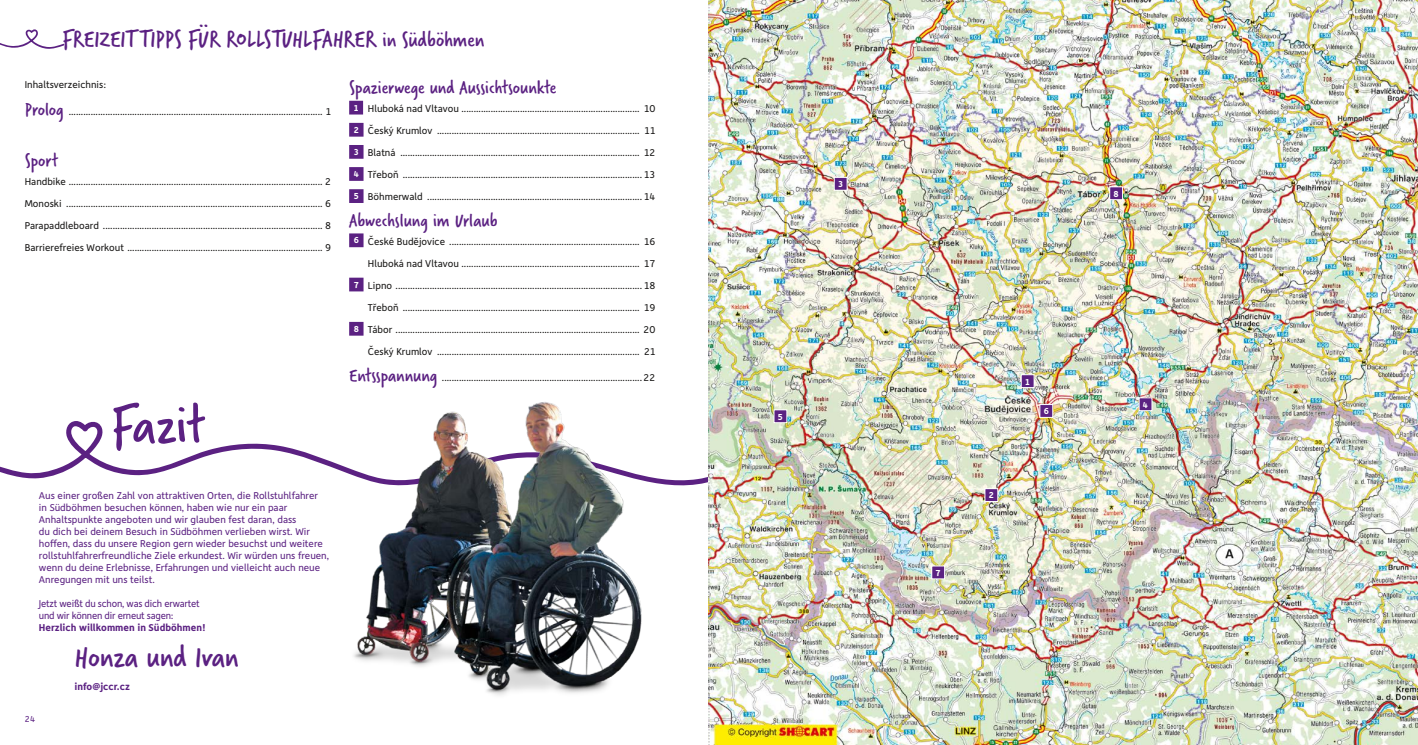
<style>
.page{position:relative;width:1418px;height:745px;background:#fff}
.page>*{position:absolute;margin:0;border:0;box-sizing:border-box;transform-origin:0 0}
.t1{font:57.5px "Verveine Corp";letter-spacing:-.005em;color:#5b2182}
.t2{font:32.5px "Verveine Corp";color:#5b2182}
.t3{font:25.62px "Verveine Corp";color:#5b2182}
.t4{font:20px "Verveine Corp";color:#5b2182}
.t5{font:10px "Depot";color:#181716}
.t6{font:10px/12px "Depot";color:#5b2182}
.t7{font:10px/12px "Depot";letter-spacing:-.02em;color:#5b2182}
.t8{font:700 10px "Depot";color:#5b2182}
.t9{font:700 8.75px "Depot";color:#fff}
.t10{font:8.75px "Depot";color:#5b2182}
.s1{font-size:22.62px}
.s2{font-family:"Verveine Corp";font-size:20px;color:#5b2182}
.s3{font-weight:700;font-size:8.75px;color:#fff}
</style>
<div class="page">
<svg style="left:0;top:29px;width:65px;height:20px"></svg>
<div style="left:349px;top:101px;width:14px;height:13px;background:#5b2182"></div>
<div style="left:349px;top:123px;width:14px;height:13px;background:#5b2182"></div>
<div style="left:349px;top:145px;width:14px;height:14px;background:#5b2182"></div>
<div style="left:349px;top:167px;width:14px;height:14px;background:#5b2182"></div>
<div style="left:349px;top:189px;width:14px;height:14px;background:#5b2182"></div>
<div style="left:349px;top:233px;width:14px;height:14px;background:#5b2182"></div>
<div style="left:349px;top:277px;width:14px;height:14px;background:#5b2182"></div>
<div style="left:349px;top:322px;width:14px;height:13px;background:#5b2182"></div>
<svg style="left:0;top:421px;width:708px;height:65px"></svg>
<img style="left:326px;top:402px;width:345px;height:294px">
<img style="left:709px;top:0;width:708px;height:744px">
<div style="left:1021px;top:374px;width:13px;height:13px;background:#5b2182"></div>
<div style="left:1020px;top:374px;width:14px;height:13px;border:1px solid #fff"></div>
<div style="left:984px;top:488px;width:13px;height:13px;background:#5b2182"></div>
<div style="left:984px;top:488px;width:14px;height:13px;border:1px solid #fff"></div>
<div style="left:1039px;top:404px;width:13px;height:13px;background:#5b2182"></div>
<div style="left:1039px;top:404px;width:14px;height:13px;border:1px solid #fff"></div>
<div style="left:931px;top:565px;width:13px;height:13px;background:#5b2182"></div>
<div style="left:931px;top:565px;width:13px;height:13px;border:1px solid #fff"></div>
<div style="left:1109px;top:187px;width:13px;height:12px;background:#5b2182"></div>
<div style="left:1109px;top:186px;width:13px;height:14px;border:1px solid #fff"></div>
<div style="left:834px;top:177px;width:13px;height:13px;background:#5b2182"></div>
<div style="left:834px;top:177px;width:13px;height:13px;border:1px solid #fff"></div>
<div style="left:1139px;top:397px;width:12px;height:13px;background:#5b2182"></div>
<div style="left:1138px;top:397px;width:14px;height:13px;border:1px solid #fff"></div>
<div style="left:774px;top:409px;width:12px;height:13px;background:#5b2182"></div>
<div style="left:773px;top:409px;width:14px;height:13px;border:1px solid #fff"></div>
<svg style="left:708px;top:0;width:1px;height:743px"></svg>
<h3 class="t3" style="left:62px;top:21px;width:424px">FREIZEITTIPPS FÜR ROLLSTUHLFAHRER <span class="s1">in Südböhmen</span></h3>
<p class="t5" style="left:25px;top:78px;width:83px">Inhaltsverzeichnis:</p>
<p class="t5" style="left:25px;top:105px;width:308px"><span class="s2">Prolog</span> ........................................................................................................ 1</p>
<h3 class="t4" style="left:25px;top:147px;width:35px">Sport</h3>
<p class="t5" style="left:25px;top:175px;width:308px">Handbike ........................................................................................................ 2</p>
<p class="t5" style="left:25px;top:197px;width:308px">Monoski ......................................................................................................... 6</p>
<p class="t5" style="left:25px;top:219px;width:308px">Parapaddleboard .......................................................................................... 8</p>
<p class="t5" style="left:25px;top:242px;width:308px">Barrierefreies Workout ................................................................................ 9</p>
<h1 class="t1" style="left:111px;top:385px;width:96px">Fazit</h1>
<p class="t6" style="left:39px;top:489px;width:292px">Aus einer großen Zahl von attraktiven Orten, die Rollstuhlfahrer<br>in Südböhmen besuchen können, haben wie nur ein paar Anhaltspunkte angeboten und wir glauben fest daran, dass<br>du dich bei deinem Besuch in Südböhmen verlieben wirst. Wir hoffen, dass du unsere Region gern wieder besuchst und weitere rollstuhlfahrerfreundliche Ziele erkundest. Wir würden uns freuen, wenn du deine Erlebnisse, Erfahrungen und vielleicht auch neue Anregungen mit uns teilst.</p>
<p class="t7" style="left:39px;top:597px;width:162px">Jetzt weißt du schon, was dich erwartet und wir können dir erneut sagen:</p>
<p class="t8" style="left:39px;top:621px;width:168px">Herzlich willkommen in Südböhmen!</p>
<h2 class="t2" style="left:74px;top:634px;width:166px">Honza und Ivan</h2>
<p class="t8" style="left:74px;top:680px;width:57px">info@jccr.cz</p>
<p class="t10" style="left:25px;top:712px;width:12px">24</p>
<h3 class="t4" style="left:349px;top:74px;width:209px">Spazierwege und Aussichtsounkte</h3>
<p class="t5" style="left:354px;top:102px;width:303px"><span class="s3">1</span> Hluboká nad Vltavou ......................................................................... 10</p>
<p class="t5" style="left:354px;top:124px;width:303px"><span class="s3">2</span> Český Krumlov ................................................................................... 11</p>
<p class="t5" style="left:354px;top:147px;width:303px"><span class="s3">3</span> Blatná .................................................................................................. 12</p>
<p class="t5" style="left:354px;top:169px;width:303px"><span class="s3">4</span> Třeboň .................................................................................................. 13</p>
<p class="t5" style="left:354px;top:191px;width:303px"><span class="s3">5</span> Böhmerwald ........................................................................................ 14</p>
<h3 class="t4" style="left:349px;top:206px;width:150px">Abwechslung im Urlaub</h3>
<p class="t5" style="left:354px;top:235px;width:303px"><span class="s3">6</span> České Budějovice .............................................................................. 16</p>
<p class="t5" style="left:368px;top:257px;width:289px">Hluboká nad Vltavou ......................................................................... 17</p>
<p class="t5" style="left:354px;top:279px;width:303px"><span class="s3">7</span> Lipno ..................................................................................................... 18</p>
<p class="t5" style="left:368px;top:301px;width:289px">Třeboň ................................................................................................. 19</p>
<p class="t5" style="left:354px;top:323px;width:303px"><span class="s3">8</span> Tábor .................................................................................................... 20</p>
<p class="t5" style="left:368px;top:345px;width:289px">Český Krumlov ................................................................................... 21</p>
<p class="t5" style="left:349px;top:371px;width:308px"><span class="s2">Entsspannung</span> ..................................................................................22</p>
<p class="t9" style="left:838px;top:178px;width:7px">3</p>
<p class="t9" style="left:777px;top:410px;width:7px">5</p>
<p class="t9" style="left:1113px;top:188px;width:7px">8</p>
<p class="t9" style="left:935px;top:566px;width:7px">7</p>
<p class="t9" style="left:988px;top:489px;width:7px">2</p>
<p class="t9" style="left:1025px;top:375px;width:6px">1</p>
<p class="t9" style="left:1043px;top:405px;width:7px">6</p>
<p class="t9" style="left:1142px;top:398px;width:7px">4</p>
</div>
